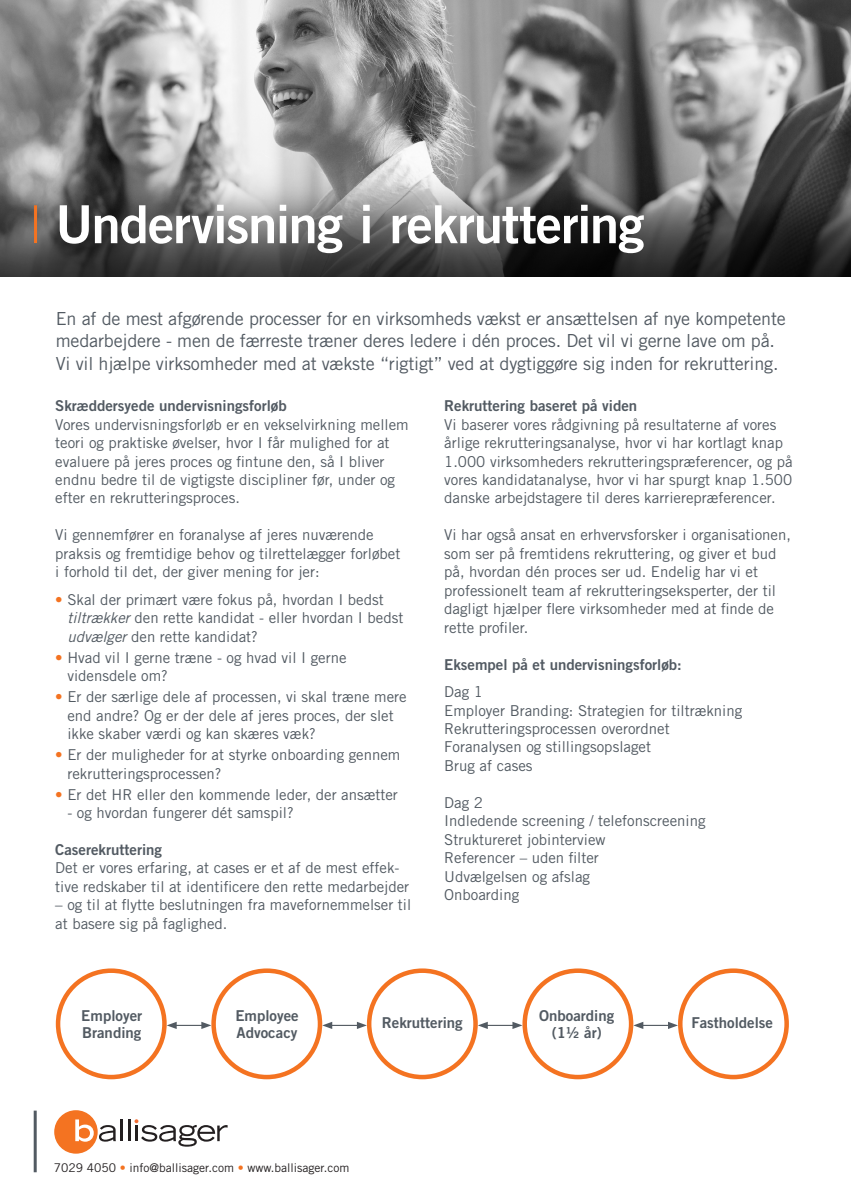
<style>
.page{position:relative;width:851px;height:1204px;background:#fff}
.page>*{position:absolute;margin:0;border:0;box-sizing:border-box;transform-origin:0 0}
.t1{font:52.5px "Trade Gothic LT Std Bd 2";letter-spacing:-.02em;color:#fff}
.t2{font:18px/22.5px "Trade Gothic LT Std";letter-spacing:-.01em;color:#525a62}
.t3{font:15px/18.5px "Trade Gothic LT Std";color:#525a62}
.t4{font:15px/16.5px "Trade Gothic LT Std Bd 2";color:#525a62}
.t5{font:12px "Trade Gothic LT Std";color:#231f20}
.s1{color:#f47321}
.s2{font-style:italic}
</style>
<div class="page">
<hr style="left:34px;top:1110px;width:3px;height:62px;background:#525a62">
<img style="left:0;top:0;width:850px;height:276px">
<hr style="left:34px;top:205px;width:3px;height:38px;background:#f47321">
<div style="left:54px;top:1110px;width:44px;height:43px;background:#f47321;border-radius:50%"></div>
<svg style="left:75px;top:1119px;width:41px;height:22px"></svg>
<hr style="left:121px;top:1119px;width:2px;height:22px;background:#231f20">
<hr style="left:128px;top:1119px;width:2px;height:22px;background:#231f20">
<svg style="left:134px;top:1119px;width:93px;height:27px"></svg>
<div style="left:56px;top:968px;width:111px;height:111px;border:4px solid #f47321;border-radius:50%"></div>
<div style="left:211px;top:968px;width:111px;height:111px;border:4px solid #f47321;border-radius:50%"></div>
<div style="left:367px;top:968px;width:110px;height:111px;border:4px solid #f47321;border-radius:50%"></div>
<div style="left:522px;top:968px;width:111px;height:111px;border:4px solid #f47321;border-radius:50%"></div>
<div style="left:678px;top:968px;width:110px;height:111px;border:4px solid #f47321;border-radius:50%"></div>
<hr style="left:174px;top:1024px;width:30px;height:1px;background:#525a62">
<svg style="left:167px;top:1021px;width:10px;height:7px"></svg>
<svg style="left:201px;top:1021px;width:10px;height:7px"></svg>
<svg style="left:322px;top:1021px;width:45px;height:7px"></svg>
<svg style="left:477px;top:1021px;width:45px;height:7px"></svg>
<svg style="left:633px;top:1021px;width:45px;height:7px"></svg>
<p class="t1" style="left:55px;top:192px;width:590px">Undervisning i rekruttering</p>
<p class="t2" style="left:56px;top:307px;width:731px">En af de mest afgørende processer for en virksomheds vækst er ansættelsen af nye kompetente medarbejdere - men de færreste træner deres ledere i dén proces. Det vil vi gerne lave om på.<br>Vi vil hjælpe virksomheder med at vækste “rigtigt” ved at dygtiggøre sig inden for rekruttering.</p>
<p class="t4" style="left:55px;top:397px;width:233px">Skræddersyede undervisningsforløb</p>
<p class="t3" style="left:55px;top:415px;width:355px">Vores undervisningsforløb er en vekselvirkning mellem teori og praktiske øvelser, hvor I får mulighed for at evaluere på jeres proces og fintune den, så I bliver endnu bedre til de vigtigste discipliner før, under og efter en rekrutteringsproces.</p>
<p class="t3" style="left:55px;top:525px;width:346px">Vi gennemfører en foranalyse af jeres nuværende praksis og fremtidige behov og tilrettelægger forløbet i forhold til det, der giver mening for jer:</p>
<p class="t3" style="left:67px;top:590px;width:337px;text-indent:-12px"><span class="s1">•</span> Skal der primært være fokus på, hvordan I bedst <span class="s2">tiltrækker</span> den rette kandidat - eller hvordan I bedst <span class="s2">udvælger</span> den rette kandidat?</p>
<p class="t3" style="left:67px;top:648px;width:281px;text-indent:-12px"><span class="s1">•</span> Hvad vil I gerne træne - og hvad vil I gerne vidensdele om?</p>
<p class="t3" style="left:67px;top:687px;width:341px;text-indent:-12px"><span class="s1">•</span> Er der særlige dele af processen, vi skal træne mere end andre? Og er der dele af jeres proces, der slet ikke skaber værdi og kan skæres væk?</p>
<p class="t3" style="left:67px;top:745px;width:334px;text-indent:-12px"><span class="s1">•</span> Er der muligheder for at styrke onboarding gennem rekrutteringsprocessen?</p>
<p class="t3" style="left:55px;top:784px;width:344px"><span class="s1">•</span> Er det HR eller den kommende leder, der ansætter</p>
<p class="t3" style="left:67px;top:803px;width:228px">- og hvordan fungerer dét samspil?</p>
<p class="t4" style="left:55px;top:841px;width:108px">Caserekruttering</p>
<p class="t3" style="left:55px;top:858px;width:355px">Det er vores erfaring, at cases er et af de mest effek&shy;tive redskaber til at identificere den rette medarbejder</p>
<p class="t3" style="left:55px;top:895px;width:357px">– og til at flytte beslutningen fra mavefornemmelser til at basere sig på faglighed.</p>
<p class="t4" style="left:444px;top:397px;width:194px">Rekruttering baseret på viden</p>
<p class="t3" style="left:444px;top:415px;width:350px">Vi baserer vores rådgivning på resultaterne af vores årlige rekrutteringsanalyse, hvor vi har kortlagt knap 1.000 virksomheders rekrutteringspræferencer, og på vores kandidatanalyse, hvor vi har spurgt knap 1.500 danske arbejdstagere til deres karrierepræferencer.</p>
<p class="t3" style="left:444px;top:525px;width:348px">Vi har også ansat en erhvervsforsker i organisationen, som ser på fremtidens rekruttering, og giver et bud på, hvordan dén proces ser ud. Endelig har vi et professionelt team af rekrutteringseksperter, der til dagligt hjælper flere virksomheder med at finde de rette profiler.</p>
<p class="t4" style="left:444px;top:655px;width:239px">Eksempel på et undervisningsforløb:</p>
<p class="t3" style="left:444px;top:682px;width:40px">Dag 1</p>
<p class="t3" style="left:444px;top:700px;width:299px">Employer Branding: Strategien for tiltrækning</p>
<p class="t3" style="left:444px;top:719px;width:227px">Rekrutteringsprocessen overordnet</p>
<p class="t3" style="left:444px;top:737px;width:208px">Foranalysen og stillingsopslaget</p>
<p class="t3" style="left:444px;top:756px;width:90px">Brug af cases</p>
<p class="t3" style="left:444px;top:793px;width:40px">Dag 2</p>
<p class="t3" style="left:444px;top:811px;width:263px">Indledende screening / telefonscreening</p>
<p class="t3" style="left:444px;top:830px;width:163px">Struktureret jobinterview</p>
<p class="t3" style="left:444px;top:848px;width:156px">Referencer – uden filter</p>
<p class="t3" style="left:444px;top:866px;width:147px">Udvælgelsen og afslag</p>
<p class="t3" style="left:444px;top:885px;width:77px">Onboarding</p>
<p class="t4" style="left:81px;top:1007px;width:62px">Employer<br>Branding</p>
<p class="t4" style="left:235px;top:1007px;width:65px">Employee<br>Advocacy</p>
<p class="t4" style="left:382px;top:1013px;width:82px">Rekruttering</p>
<p class="t4" style="left:539px;top:1007px;width:77px">Onboarding</p>
<p class="t4" style="left:551px;top:1024px;width:51px">(1½ år)</p>
<p class="t5" style="left:54px;top:1160px;width:297px">7029 4050 <span class="s1">•</span> info@ballisager.com <span class="s1">•</span> www.ballisager.com</p>
<p class="t4" style="left:691px;top:1013px;width:83px">Fastholdelse</p>
</div>
